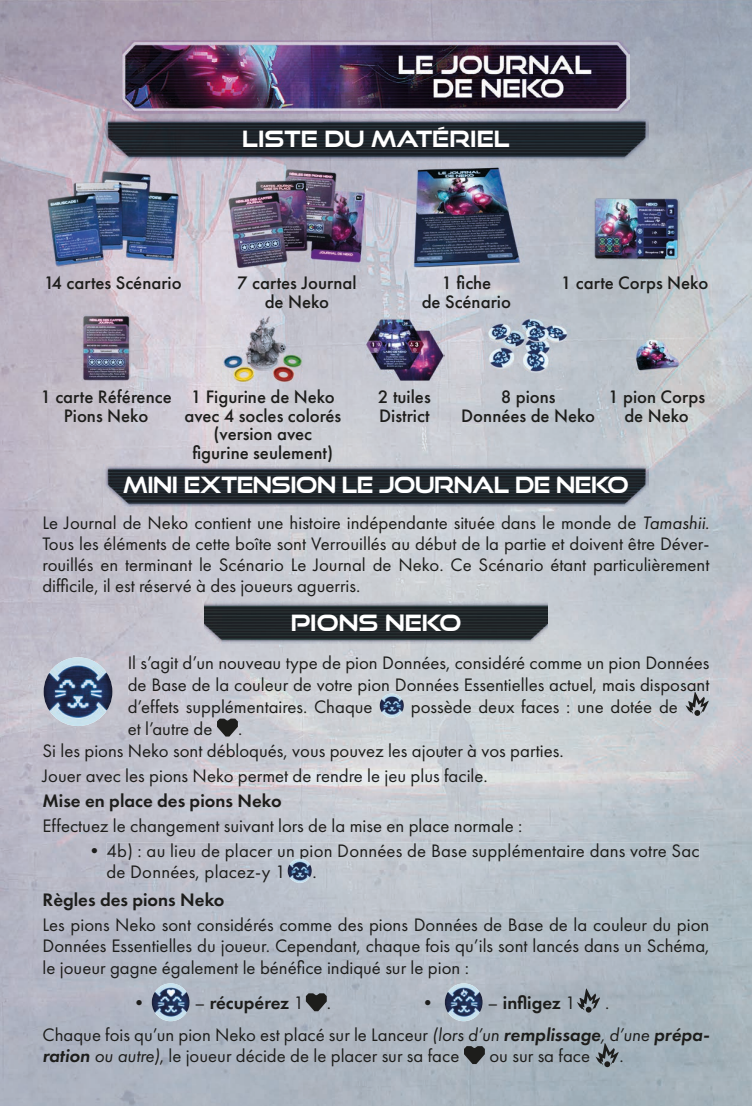
<style>
.page{position:relative;width:752px;height:1106px;background:#fff}
.page>*{position:absolute;margin:0;border:0;box-sizing:border-box;transform-origin:0 0}
.t1{font:700 22.5px "Good Times Rg";letter-spacing:-.02em;color:#fff}
.t2{font:700 22.5px "Good Times Rg";color:#fff}
.t3{font:18.75px/21.2px "Futura PT";color:#1d1d1b;text-align:justify}
.t4{font:500 18.75px/18.8px "Futura PT";color:#1d1d1b;text-align:center}
.t5{font:600 18.75px "Futura PT";color:#1d1d1b}
.s1{font-style:italic}
.s2{font-weight:400}
.s3{font-weight:600;font-style:italic}
</style>
<div class="page">
<img style="left:0;top:0;width:250px;height:1106px">
<img style="left:334px;top:169px;width:83px;height:937px">
<img style="left:502px;top:169px;width:249px;height:937px">
<img style="left:250px;top:268px;width:84px;height:838px">
<img style="left:417px;top:276px;width:85px;height:830px">
<img style="left:128px;top:677px;width:581px;height:18px">
<img style="left:107px;top:842px;width:592px;height:19px">
<img style="left:408px;top:163px;width:116px;height:113px">
<img style="left:47px;top:171px;width:132px;height:95px">
<img style="left:228px;top:169px;width:137px;height:99px">
<img style="left:594px;top:198px;width:84px;height:62px">
<img style="left:364px;top:318px;width:80px;height:63px">
<img style="left:486px;top:315px;width:83px;height:64px">
<img style="left:631px;top:336px;width:51px;height:41px">
<img style="left:223px;top:316px;width:80px;height:65px">
<img style="left:82px;top:315px;width:48px;height:65px">
<img style="left:104px;top:465px;width:544px;height:42px">
<img style="left:204px;top:602px;width:343px;height:41px">
<img style="left:44px;top:657px;width:68px;height:69px;border-radius:34px">
<img style="left:379px;top:695px;width:24px;height:22px">
<svg style="left:386px;top:693px;width:11px;height:2px"></svg>
<svg style="left:685px;top:691px;width:23px;height:25px"></svg>
<svg style="left:217px;top:718px;width:21px;height:18px"></svg>
<img style="left:287px;top:861px;width:24px;height:21px">
<svg style="left:293px;top:858px;width:13px;height:3px"></svg>
<img style="left:152px;top:983px;width:37px;height:38px">
<svg style="left:306px;top:993px;width:20px;height:18px"></svg>
<img style="left:444px;top:983px;width:38px;height:38px;border-radius:19px">
<svg style="left:576px;top:988px;width:23px;height:24px"></svg>
<svg style="left:464px;top:1046px;width:20px;height:18px"></svg>
<svg style="left:595px;top:1043px;width:23px;height:24px"></svg>
<img style="left:122px;top:40px;width:507px;height:73px">
<img style="left:104px;top:118px;width:544px;height:42px">
<p class="t2" style="left:242px;top:125px;width:269px">LISTE DU MATÉRIEL</p>
<p class="t4" style="left:44px;top:274px;width:139px">14 cartes Scénario</p>
<p class="t4" style="left:237px;top:274px;width:121px">7 cartes Journal de Neko</p>
<p class="t4" style="left:421px;top:274px;width:91px">1 fiche<br>de Scénario</p>
<p class="t4" style="left:560px;top:273px;width:149px">1 carte Corps Neko</p>
<p class="t4" style="left:40px;top:387px;width:133px">1 carte Référence<br>Pions Neko</p>
<p class="t4" style="left:184px;top:387px;width:158px">1 Figurine de Neko avec 4 socles colorés (version avec figurine seulement)</p>
<p class="t1" style="left:123px;top:471px;width:507px">MINI EXTENSION LE JOURNAL DE NEKO</p>
<p class="t3" style="left:43px;top:511px;width:668px">Le Journal de Neko contient une histoire indépendante située dans le monde de <span class="s1">Tamashii</span>.<br>Tous les éléments de cette boîte sont Verrouillés au début de la partie et doivent être Déver&shy;rouillés en terminant le Scénario Le Journal de Neko. Ce Scénario étant particulièrement difficile, il est réservé à des joueurs aguerris.</p>
<p class="t2" style="left:290px;top:609px;width:172px">PIONS NEKO</p>
<p class="t3" style="left:128px;top:651px;width:583px;line-height:22px">Il s’agit d’un nouveau type de pion Données, considéré comme un pion Données de Base de la couleur de votre pion Données Essentielles actuel, mais disposant d’effets supplémentaires. Chaque</p>
<p class="t4" style="left:378px;top:387px;width:54px;text-align:left">2 tuiles<br>District</p>
<p class="t4" style="left:461px;top:387px;width:135px">8 pions<br>Données de Neko</p>
<p class="t4" style="left:607px;top:387px;width:98px">1 pion Corps de Neko</p>
<p class="t3" style="left:410px;top:695px;width:268px">possède deux faces : une dotée de</p>
<p class="t3" style="left:128px;top:717px;width:86px">et l’autre de</p>
<p class="t3" style="left:43px;top:717px;width:522px;line-height:22px;text-indent:195px">.<br>Si les pions Neko sont débloqués, vous pouvez les ajouter à vos parties.</p>
<p class="t3" style="left:43px;top:765px;width:446px">Jouer avec les pions Neko permet de rendre le jeu plus facile.</p>
<p class="t5" style="left:43px;top:789px;width:240px">Mise en place des pions Neko</p>
<p class="t3" style="left:43px;top:815px;width:481px">Effectuez le changement suivant lors de la mise en place normale :</p>
<p class="t3" style="left:106px;top:839px;width:594px;text-indent:-21px">•4b) : au lieu de placer un pion Données de Base supplémentaire dans votre Sac de Données, placez-y 1</p>
<p class="t3" style="left:312px;top:861px;width:6px">.</p>
<p class="t5" style="left:43px;top:888px;width:183px">Règles des pions Neko</p>
<p class="t3" style="left:43px;top:914px;width:668px">Les pions Neko sont considérés comme des pions Données de Base de la couleur du pion Données Essentielles du joueur. Cependant, chaque fois qu’ils sont lancés dans un Schéma, le joueur gagne également le bénéfice indiqué sur le pion :</p>
<p class="t3" style="left:130px;top:992px;width:20px">•</p>
<p class="t5" style="left:194px;top:991px;width:138px"><span class="s2">–</span> récupérez <span class="s2">1 .</span></p>
<p class="t3" style="left:418px;top:992px;width:20px">•</p>
<p class="t5" style="left:487px;top:991px;width:90px"><span class="s2">–</span> infligez <span class="s2">1</span></p>
<p class="t3" style="left:43px;top:987px;width:668px;line-height:31.5px;text-indent:562px">.<br>Chaque fois qu’un pion Neko est placé sur le Lanceur <span class="s1">(lors d’un</span> <span class="s3">remplissage</span><span class="s1">, d’une</span> <span class="s3">prépa-</span></p>
<p class="t3" style="left:43px;top:1045px;width:418px"><span class="s3">ration</span> <span class="s1">ou autre)</span>, le joueur décide de le placer sur sa face</p>
<p class="t3" style="left:489px;top:1045px;width:102px">ou sur sa face</p>
<p class="t3" style="left:619px;top:1045px;width:6px">.</p>
</div>
